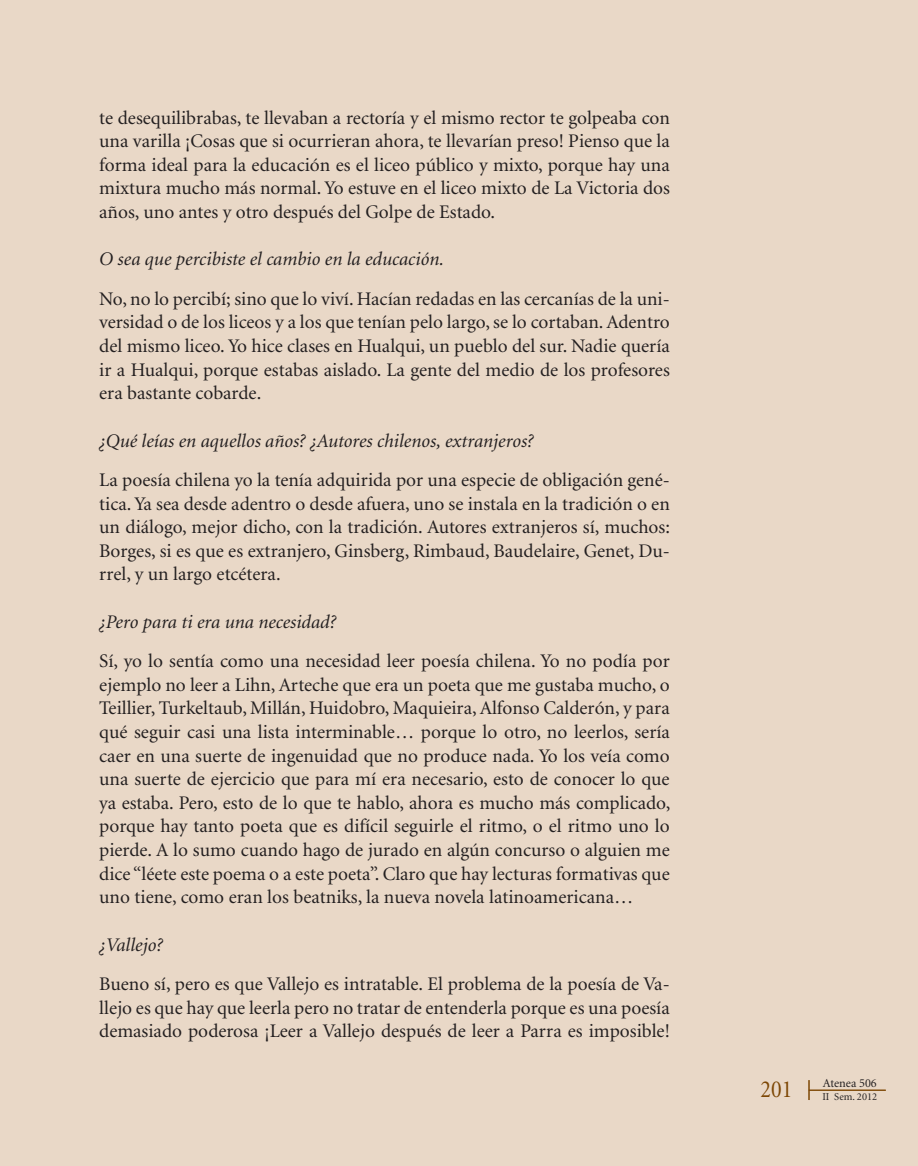
<style>
.page{position:relative;width:918px;height:1166px;background:#e9d8c7}
.page>*{position:absolute;margin:0;border:0;box-sizing:border-box;transform-origin:0 0}
.t1{font:24.5px "Minion";color:#7d4704;scale:.9 1}
.t2{font:19.25px/23.6px "Minion";color:#231f20;text-align:justify}
.t3{font:italic 19.25px "Minion";color:#231f20}
.t4{font:12.25px "Minion";color:#231f20}
.t5{font:10.5px "Minion";color:#231f20}
</style>
<div class="page">
<hr style="left:809px;top:1090px;width:76px;height:1px;background:#7d4704">
<svg style="left:808px;top:1080px;width:1px;height:20px"></svg>
<p class="t2" style="left:99px;top:106px;width:572px">te desequilibrabas, te llevaban a rectoría y el mismo rector te golpeaba con una varilla ¡Cosas que si ocurrieran ahora, te llevarían preso! Pienso que la forma ideal para la educación es el liceo público y mixto, porque hay una mixtura mucho más normal. Yo estuve en el liceo mixto de La Victoria dos años, uno antes y otro después del Golpe de Estado.</p>
<p class="t3" style="left:99px;top:250px;width:346px">O sea que percibiste el cambio en la educación.</p>
<p class="t2" style="left:99px;top:287px;width:572px">No, no lo percibí; sino que lo viví. Hacían redadas en las cercanías de la uni&shy;versidad o de los liceos y a los que tenían pelo largo, se lo cortaban. Adentro del mismo liceo. Yo hice clases en Hualqui, un pueblo del sur. Nadie quería ir a Hualqui, porque estabas aislado. La gente del medio de los profesores era bastante cobarde.</p>
<p class="t3" style="left:99px;top:431px;width:436px">¿Qué leías en aquellos años? ¿Autores chilenos, extranjeros?</p>
<p class="t2" style="left:99px;top:469px;width:572px">La poesía chilena yo la tenía adquirida por una especie de obligación gené&shy;tica. Ya sea desde adentro o desde afuera, uno se instala en la tradición o en un diálogo, mejor dicho, con la tradición. Autores extranjeros sí, muchos:<br>Borges, si es que es extranjero, Ginsberg, Rimbaud, Baudelaire, Genet, Du&shy;rrel, y un largo etcétera.</p>
<p class="t3" style="left:99px;top:612px;width:238px">¿Pero para ti era una necesidad?</p>
<p class="t2" style="left:99px;top:650px;width:572px">Sí, yo lo sentía como una necesidad leer poesía chilena. Yo no podía por ejemplo no leer a Lihn, Arteche que era un poeta que me gustaba mucho, o Teillier, Turkeltaub, Millán, Huidobro, Maquieira, Alfonso Calderón, y para qué seguir casi una lista interminable… porque lo otro, no leerlos, sería caer en una suerte de ingenuidad que no produce nada. Yo los veía como una suerte de ejercicio que para mí era necesario, esto de conocer lo que ya estaba. Pero, esto de lo que te hablo, ahora es mucho más complicado, porque hay tanto poeta que es difícil seguirle el ritmo, o el ritmo uno lo pierde. A lo sumo cuando hago de jurado en algún concurso o alguien me dice “léete este poema o a este poeta”. Claro que hay lecturas formativas que uno tiene, como eran los beatniks, la nueva novela latinoamericana…</p>
<p class="t3" style="left:99px;top:935px;width:65px">¿Vallejo?</p>
<p class="t2" style="left:99px;top:973px;width:572px">Bueno sí, pero es que Vallejo es intratable. El problema de la poesía de Va&shy;llejo es que hay que leerla pero no tratar de entenderla porque es una poesía demasiado poderosa ¡Leer a Vallejo después de leer a Parra es imposible!</p>
<p class="t4" style="left:823px;top:1077px;width:56px">Atenea 506</p>
<p class="t1" style="left:760px;top:1077px;width:37px">201</p>
<p class="t5" style="left:822px;top:1091px;width:56px">II Sem. 2012</p>
</div>
